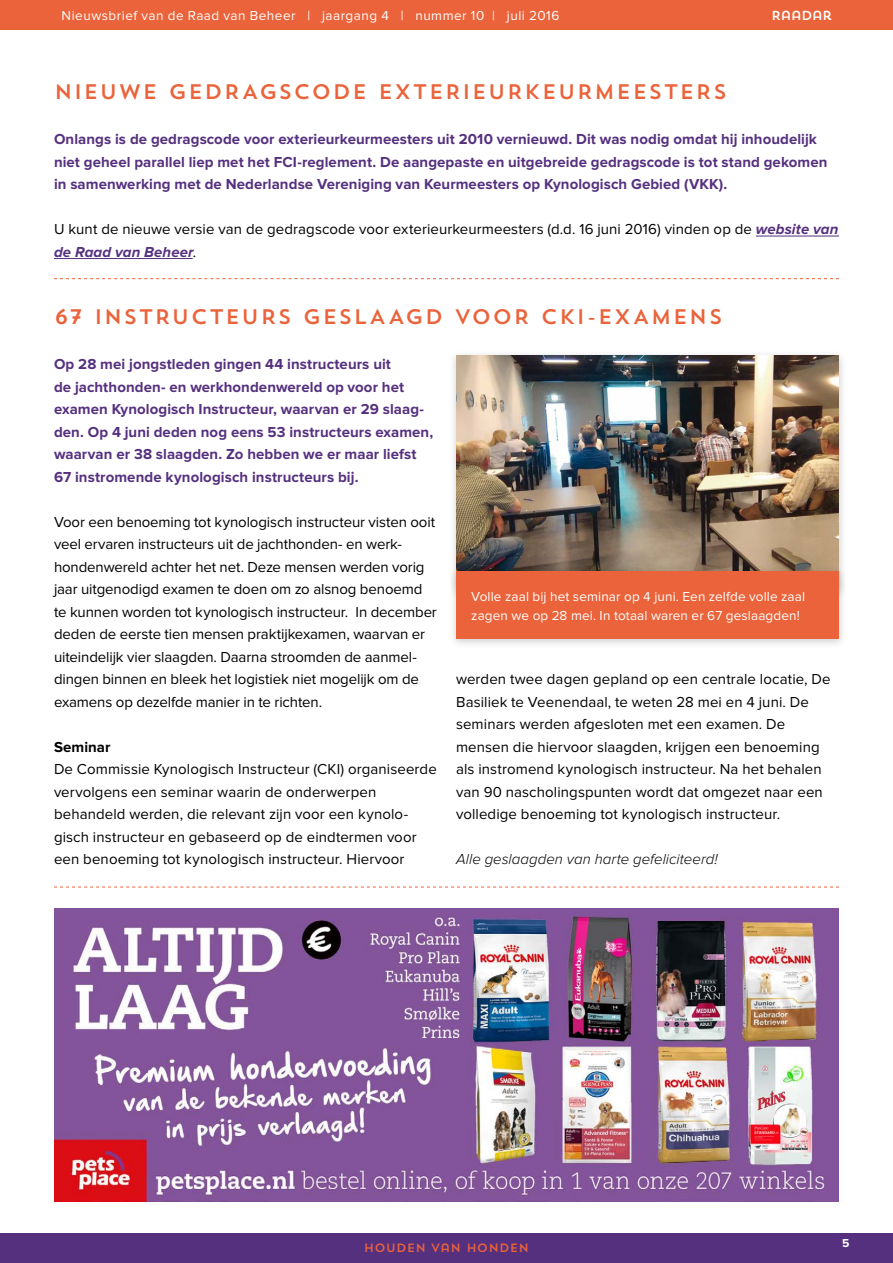
<style>
.page{position:relative;width:893px;height:1263px;background:#fff}
.page>*{position:absolute;margin:0;border:0;box-sizing:border-box;transform-origin:0 0}
.t1{font:21px "Trend Sans One";letter-spacing:.05em;color:#ea633a}
.t2{font:15px/22.5px "Proxima Nova";letter-spacing:.005em;color:#000}
.t3{font:700 15px/22.5px "Proxima Nova";letter-spacing:.005em;color:#55307f}
.t4{font:italic 300 15px "Proxima Nova";color:#000}
.t5{font:700 15px "Proxima Nova";letter-spacing:.005em;color:#000}
.t6{font:13.5px/18.8px "Proxima Nova";letter-spacing:.015em;color:#fff}
.t7{font:13.5px "Proxima Nova";letter-spacing:.035em;color:#fff}
.t8{font:13.05px "Trend Sans One";letter-spacing:-.07em;color:#fff}
.t9{font:12px "Trend Sans One";color:#ea633a}
.t10{font:700 12px "Proxima Nova";color:#fff}
.s1{font-weight:700;font-style:italic;color:#55307f}
</style>
<div class="page">
<div style="left:0;top:1233px;width:893px;height:30px;background:#55307f"></div>
<div style="left:0;top:0;width:893px;height:30px;background:#ea633a"></div>
<hr style="left:756px;top:236px;width:83px;height:1px;background:#55307f">
<hr style="left:54px;top:258px;width:139px;height:1px;background:#55307f">
<svg style="left:54px;top:278px;width:785px;height:1px"></svg>
<svg style="left:54px;top:887px;width:785px;height:1px"></svg>
<div style="left:448px;top:349px;width:399px;height:251px;background:#000;opacity:.2"></div>
<img style="left:456px;top:355px;width:383px;height:210px">
<div style="left:448px;top:565px;width:399px;height:85px;background:#000;opacity:.2"></div>
<div style="left:456px;top:572px;width:383px;height:67px;background:#ea633a"></div>
<img style="left:55px;top:909px;width:784px;height:293px">
<p class="t7" style="left:62px;top:9px;width:499px">Nieuwsbrief van de Raad van Beheer | jaargang 4 | nummer 10 | juli 2016</p>
<p class="t8" style="left:771px;top:7px;width:63px">RAADAR</p>
<h1 class="t1" style="left:54px;top:78px;width:675px">NIEUWE GEDRAGSCODE EXTERIEURKEURMEESTERS</h1>
<p class="t3" style="left:54px;top:128px;width:775px">Onlangs is de gedragscode voor exterieurkeurmeesters uit 2010 vernieuwd. Dit was nodig omdat hij inhoudelijk niet geheel parallel liep met het FCI-reglement. De aangepaste en uitgebreide gedragscode is tot stand gekomen in samenwerking met de Nederlandse Vereniging van Keurmeesters op Kynologisch Gebied (VKK).</p>
<p class="t2" style="left:54px;top:218px;width:786px">U kunt de nieuwe versie van de gedragscode voor exterieurkeurmeesters (d.d. 16 juni 2016) vinden op de <span class="s1">website van de Raad van Beheer</span>.</p>
<h1 class="t1" style="left:54px;top:303px;width:670px">67 INSTRUCTEURS GESLAAGD VOOR CKI-EXAMENS</h1>
<p class="t3" style="left:54px;top:353px;width:381px">Op 28 mei jongstleden gingen 44 instructeurs uit<br>de jachthonden- en werkhondenwereld op voor het examen Kynologisch Instructeur, waarvan er 29 slaag&shy;den. Op 4 juni deden nog eens 53 instructeurs examen, waarvan er 38 slaagden. Zo hebben we er maar liefst 67 instromende kynologisch instructeurs bij.</p>
<p class="t2" style="left:54px;top:511px;width:384px">Voor een benoeming tot kynologisch instructeur visten ooit veel ervaren instructeurs uit de jachthonden- en werk&shy;hondenwereld achter het net. Deze mensen werden vorig jaar uitgenodigd examen te doen om zo alsnog benoemd te kunnen worden tot kynologisch instructeur. In december deden de eerste tien mensen praktijkexamen, waarvan er uiteindelijk vier slaagden. Daarna stroomden de aanmel&shy;dingen binnen en bleek het logistiek niet mogelijk om de examens op dezelfde manier in te richten.</p>
<p class="t5" style="left:54px;top:740px;width:58px">Seminar</p>
<p class="t2" style="left:54px;top:758px;width:384px">De Commissie Kynologisch Instructeur (CKI) organiseerde vervolgens een seminar waarin de onderwerpen behandeld werden, die relevant zijn voor een kynolo&shy;gisch instructeur en gebaseerd op de eindtermen voor een benoeming tot kynologisch instructeur. Hiervoor</p>
<p class="t6" style="left:471px;top:588px;width:335px">Volle zaal bij het seminar op 4 juni. Een zelfde volle zaal zagen we op 28 mei. In totaal waren er 67 geslaagden!</p>
<p class="t2" style="left:456px;top:668px;width:376px">werden twee dagen gepland op een centrale locatie, De Basiliek te Veenendaal, te weten 28 mei en 4 juni. De seminars werden afgesloten met een examen. De mensen die hiervoor slaagden, krijgen een benoeming als instromend kynologisch instructeur. Na het behalen van 90 nascholingspunten wordt dat omgezet naar een volledige benoeming tot kynologisch instructeur.</p>
<p class="t4" style="left:456px;top:852px;width:263px">Alle geslaagden van harte gefeliciteerd!</p>
<p class="t9" style="left:364px;top:1240px;width:167px">HOUDEN VAN HONDEN</p>
<p class="t10" style="left:842px;top:1237px;width:9px">5</p>
</div>
